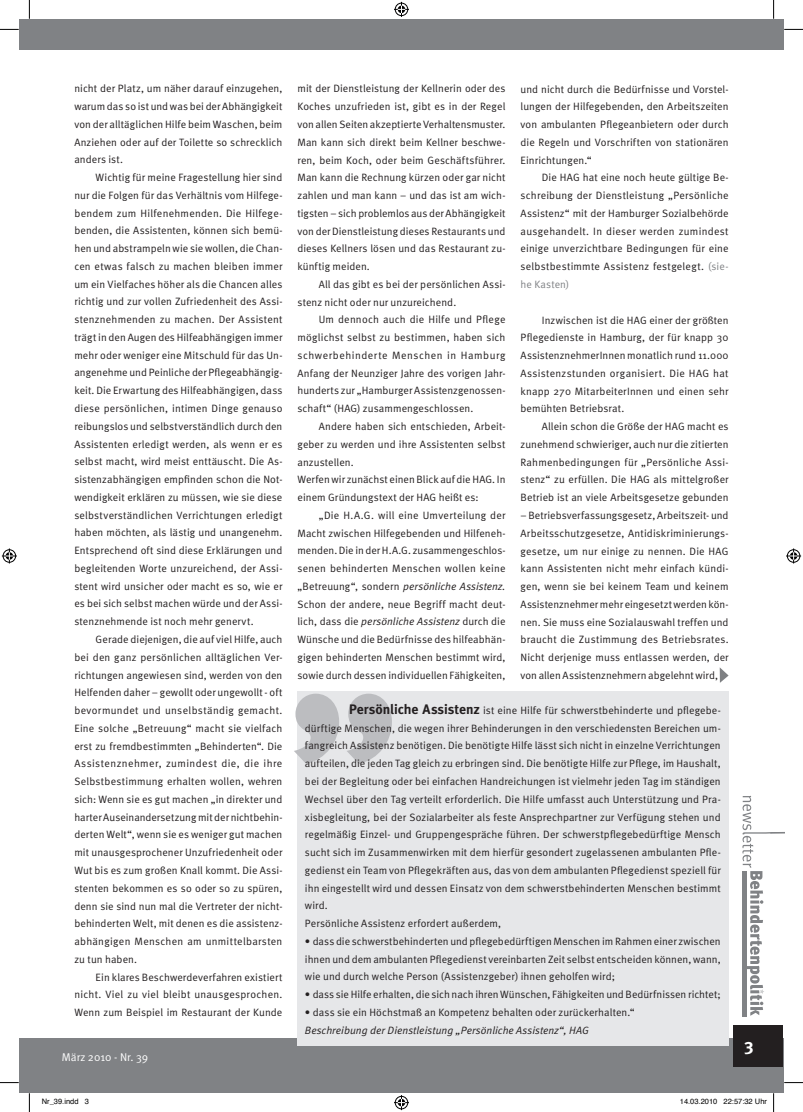
<style>
.page{position:relative;width:803px;height:1112px;background:#fff}
.page>*{position:absolute;margin:0;border:0;box-sizing:border-box;transform-origin:0 0}
.t1{font:700 17.5px "Meta";color:#fff}
.t2{font:11.25px "Meta Normal";color:#fff}
.t3{font:10.62px/17.8px "Meta Normal";letter-spacing:.01em;color:#231f20;text-align:justify}
.t4{font:italic 10.62px "Meta Normal";letter-spacing:.005em;color:#231f20}
.t5{font:7.5px "Helvetica";color:#000}
.s1{font-style:italic}
.s2{color:#808285}
.s3{font-family:"Meta";font-weight:700;font-size:13.75px}
</style>
<div class="page">
<div style="left:19px;top:1038px;width:10px;height:54px;background:#808285"></div>
<div style="left:19px;top:19px;width:10px;height:30px;background:#808285"></div>
<div style="left:29px;top:1038px;width:755px;height:54px;background:#808285"></div>
<div style="left:29px;top:19px;width:755px;height:30px;background:#808285"></div>
<div style="left:733px;top:1024px;width:50px;height:41px;background:#231f20"></div>
<svg style="left:742px;top:795px;width:42px;height:220px"></svg>
<svg style="left:720px;top:667px;width:8px;height:15px"></svg>
<div style="left:297px;top:691px;width:431px;height:354px;background:#e6e7e9"></div>
<svg style="left:294px;top:693px;width:98px;height:70px"></svg>
<svg style="left:0;top:29px;width:19px;height:1px"></svg>
<svg style="left:784px;top:29px;width:19px;height:1px"></svg>
<svg style="left:0;top:1082px;width:19px;height:1px"></svg>
<svg style="left:784px;top:1082px;width:19px;height:1px"></svg>
<svg style="left:29px;top:0;width:1px;height:19px"></svg>
<svg style="left:29px;top:1092px;width:1px;height:19px"></svg>
<svg style="left:773px;top:0;width:1px;height:19px"></svg>
<svg style="left:773px;top:1092px;width:1px;height:19px"></svg>
<svg style="left:394px;top:2px;width:15px;height:15px"></svg>
<svg style="left:394px;top:1095px;width:15px;height:14px"></svg>
<svg style="left:2px;top:548px;width:15px;height:15px"></svg>
<svg style="left:786px;top:548px;width:15px;height:15px"></svg>
<p class="t3" style="left:74px;top:79px;width:210px">nicht der Platz, um näher darauf einzugehen, warum das so ist und was bei der Abhängigkeit von der alltäglichen Hilfe beim Waschen, beim Anziehen oder auf der Toilette so schrecklich anders ist.</p>
<p class="t3" style="left:74px;top:168px;width:210px;text-indent:21px">Wichtig für meine Fragestellung hier sind nur die Folgen für das Verhältnis vom Hilfege&shy;bendem zum Hilfenehmenden. Die Hilfege&shy;benden, die Assistenten, können sich bemü&shy;hen und abstrampeln wie sie wollen, die Chan&shy;cen etwas falsch zu machen bleiben immer um ein Vielfaches höher als die Chancen alles richtig und zur vollen Zufriedenheit des Assi&shy;stenznehmenden zu machen. Der Assistent trägt in den Augen des Hilfeabhängigen immer mehr oder weniger eine Mitschuld für das Un&shy;angenehme und Peinliche der Pflegeabhängig&shy;keit. Die Erwartung des Hilfeabhängigen, dass diese persönlichen, intimen Dinge genauso reibungslos und selbstverständlich durch den Assistenten erledigt werden, als wenn er es selbst macht, wird meist enttäuscht. Die As&shy;sistenzabhängigen empfinden schon die Not&shy;wendigkeit erklären zu müssen, wie sie diese selbstverständlichen Verrichtungen erledigt haben möchten, als lästig und unangenehm.<br>Entsprechend oft sind diese Erklärungen und begleitenden Worte unzureichend, der Assi&shy;stent wird unsicher oder macht es so, wie er es bei sich selbst machen würde und der Assi&shy;stenznehmende ist noch mehr genervt.</p>
<p class="t3" style="left:74px;top:630px;width:210px;text-indent:21px">Gerade diejenigen, die auf viel Hilfe, auch bei den ganz persönlichen alltäglichen Ver&shy;richtungen angewiesen sind, werden von den Helfenden daher – gewollt oder ungewollt - oft bevormundet und unselbständig gemacht.<br>Eine solche „Betreuung“ macht sie vielfach erst zu fremdbestimmten „Behinderten“. Die Assistenznehmer, zumindest die, die ihre Selbstbestimmung erhalten wollen, wehren sich: Wenn sie es gut machen „in direkter und harter Auseinandersetzung mit der nichtbehin&shy;derten Welt“, wenn sie es weniger gut machen mit unausgesprochener Unzufriedenheit oder Wut bis es zum großen Knall kommt. Die Assi&shy;stenten bekommen es so oder so zu spüren, denn sie sind nun mal die Vertreter der nicht&shy;behinderten Welt, mit denen es die assistenz&shy;abhängigen Menschen am unmittelbarsten zu tun haben.</p>
<p class="t3" style="left:74px;top:967px;width:209px;text-indent:21px">Ein klares Beschwerdeverfahren existiert nicht. Viel zu viel bleibt unausgesprochen.<br>Wenn zum Beispiel im Restaurant der Kunde</p>
<p class="t2" style="left:62px;top:1050px;width:88px">März 2010 - Nr. 39</p>
<p class="t3" style="left:297px;top:80px;width:210px">mit der Dienstleistung der Kellnerin oder des Koches unzufrieden ist, gibt es in der Regel von allen Seiten akzeptierte Verhaltensmuster.<br>Man kann sich direkt beim Kellner beschwe&shy;ren, beim Koch, oder beim Geschäftsführer.<br>Man kann die Rechnung kürzen oder gar nicht zahlen und man kann – und das ist am wich&shy;tigsten – sich problemlos aus der Abhängigkeit von der Dienstleistung dieses Restaurants und dieses Kellners lösen und das Restaurant zu&shy;künftig meiden.</p>
<p class="t3" style="left:297px;top:275px;width:210px;text-indent:21px">All das gibt es bei der persönlichen Assi&shy;stenz nicht oder nur unzureichend.</p>
<p class="t3" style="left:297px;top:310px;width:210px;text-indent:21px">Um dennoch auch die Hilfe und Pflege möglichst selbst zu bestimmen, haben sich schwerbehinderte Menschen in Hamburg Anfang der Neunziger Jahre des vorigen Jahr&shy;hunderts zur „Hamburger Assistenzgenossen&shy;schaft“ (HAG) zusammengeschlossen.</p>
<p class="t3" style="left:297px;top:417px;width:210px;text-align:left;text-indent:21px">Andere haben sich entschieden, Arbeit&shy;geber zu werden und ihre Assistenten selbst anzustellen.<br>Werfen wir zunächst einen Blick auf die HAG. In einem Gründungstext der HAG heißt es:</p>
<p class="t3" style="left:297px;top:506px;width:210px;text-indent:21px">„Die H.A.G. will eine Umverteilung der Macht zwischen Hilfegebenden und Hilfeneh&shy;menden. Die in der H.A.G. zusammengeschlos&shy;senen behinderten Menschen wollen keine „Betreuung“, sondern <span class="s1">persönliche Assistenz.<br></span>Schon der andere, neue Begriff macht deut&shy;lich, dass die <span class="s1">persönliche Assistenz</span> durch die Wünsche und die Bedürfnisse des hilfeabhän&shy;gigen behinderten Menschen bestimmt wird, sowie durch dessen individuellen Fähigkeiten,</p>
<p class="t3" style="left:520px;top:80px;width:210px">und nicht durch die Bedürfnisse und Vorstel&shy;lungen der Hilfegebenden, den Arbeitszeiten von ambulanten Pflegeanbietern oder durch die Regeln und Vorschriften von stationären Einrichtungen.“</p>
<p class="t3" style="left:520px;top:169px;width:210px;text-indent:21px">Die HAG hat eine noch heute gültige Be&shy;schreibung der Dienstleistung „Persönliche Assistenz“ mit der Hamburger Sozialbehörde ausgehandelt. In dieser werden zumindest einige unverzichtbare Bedingungen für eine selbstbestimmte Assistenz festgelegt. <span class="s2">(sie&shy;he Kasten)</span></p>
<p class="t3" style="left:520px;top:311px;width:210px;text-indent:21px">Inzwischen ist die HAG einer der größten Pflegedienste in Hamburg, der für knapp 30<br>AssistenznehmerInnen monatlich rund 11.000<br>Assistenzstunden organisiert. Die HAG hat knapp 270 MitarbeiterInnen und einen sehr bemühten Betriebsrat.</p>
<p class="t3" style="left:520px;top:417px;width:210px;text-indent:21px">Allein schon die Größe der HAG macht es zunehmend schwieriger, auch nur die zitierten Rahmenbedingungen für „Persönliche Assi&shy;stenz“ zu erfüllen. Die HAG als mittelgroßer Betrieb ist an viele Arbeitsgesetze gebunden</p>
<p class="t3" style="left:520px;top:506px;width:210px">– Betriebsverfassungsgesetz, Arbeitszeit- und Arbeitsschutzgesetze, Antidiskriminierungs&shy;gesetze, um nur einige zu nennen. Die HAG kann Assistenten nicht mehr einfach kündi&shy;gen, wenn sie bei keinem Team und keinem Assistenznehmer mehr eingesetzt werden kön&shy;nen. Sie muss eine Sozialauswahl treffen und braucht die Zustimmung des Betriebsrates.<br>Nicht derjenige muss entlassen werden, der von allen Assistenznehmern abgelehnt wird,</p>
<p class="t3" style="left:305px;top:701px;width:417px;text-align:left;text-indent:44px"><span class="s3">Persönliche Assistenz</span> ist eine Hilfe für schwerstbehinderte und pflegebe&shy;dürftige Menschen, die wegen ihrer Behinderungen in den verschiedensten Bereichen um&shy;fangreich Assistenz benötigen. Die benötigte Hilfe lässt sich nicht in einzelne Verrichtungen aufteilen, die jeden Tag gleich zu erbringen sind. Die benötigte Hilfe zur Pflege, im Haushalt, bei der Begleitung oder bei einfachen Handreichungen ist vielmehr jeden Tag im ständigen Wechsel über den Tag verteilt erforderlich. Die Hilfe umfasst auch Unterstützung und Pra&shy;xisbegleitung, bei der Sozialarbeiter als feste Ansprechpartner zur Verfügung stehen und regelmäßig Einzel- und Gruppengespräche führen. Der schwerstpflegebedürftige Mensch sucht sich im Zusammenwirken mit dem hierfür gesondert zugelassenen ambulanten Pfle&shy;gedienst ein Team von Pflegekräften aus, das von dem ambulanten Pflegedienst speziell für ihn eingestellt wird und dessen Einsatz von dem schwerstbehinderten Menschen bestimmt wird.<br>Persönliche Assistenz erfordert außerdem,</p>
<p class="t3" style="left:305px;top:932px;width:417px">• dass die schwerstbehinderten und pflegebedürftigen Menschen im Rahmen einer zwischen ihnen und dem ambulanten Pflegedienst vereinbarten Zeit selbst entscheiden können, wann, wie und durch welche Person (Assistenzgeber) ihnen geholfen wird;</p>
<p class="t3" style="left:305px;top:985px;width:417px">• dass sie Hilfe erhalten, die sich nach ihren Wünschen, Fähigkeiten und Bedürfnissen richtet;</p>
<p class="t3" style="left:305px;top:1003px;width:331px">• dass sie ein Höchstmaß an Kompetenz behalten oder zurückerhalten.“</p>
<p class="t4" style="left:305px;top:1023px;width:286px">Beschreibung der Dienstleistung „Persönliche Assistenz“, HAG</p>
<h1 class="t1" style="left:744px;top:1034px;width:11px">3</h1>
<p class="t5" style="left:42px;top:1095px;width:49px">Nr_39.indd 3</p>
<p class="t5" style="left:680px;top:1095px;width:89px">14.03.2010 22:57:32 Uhr</p>
</div>
